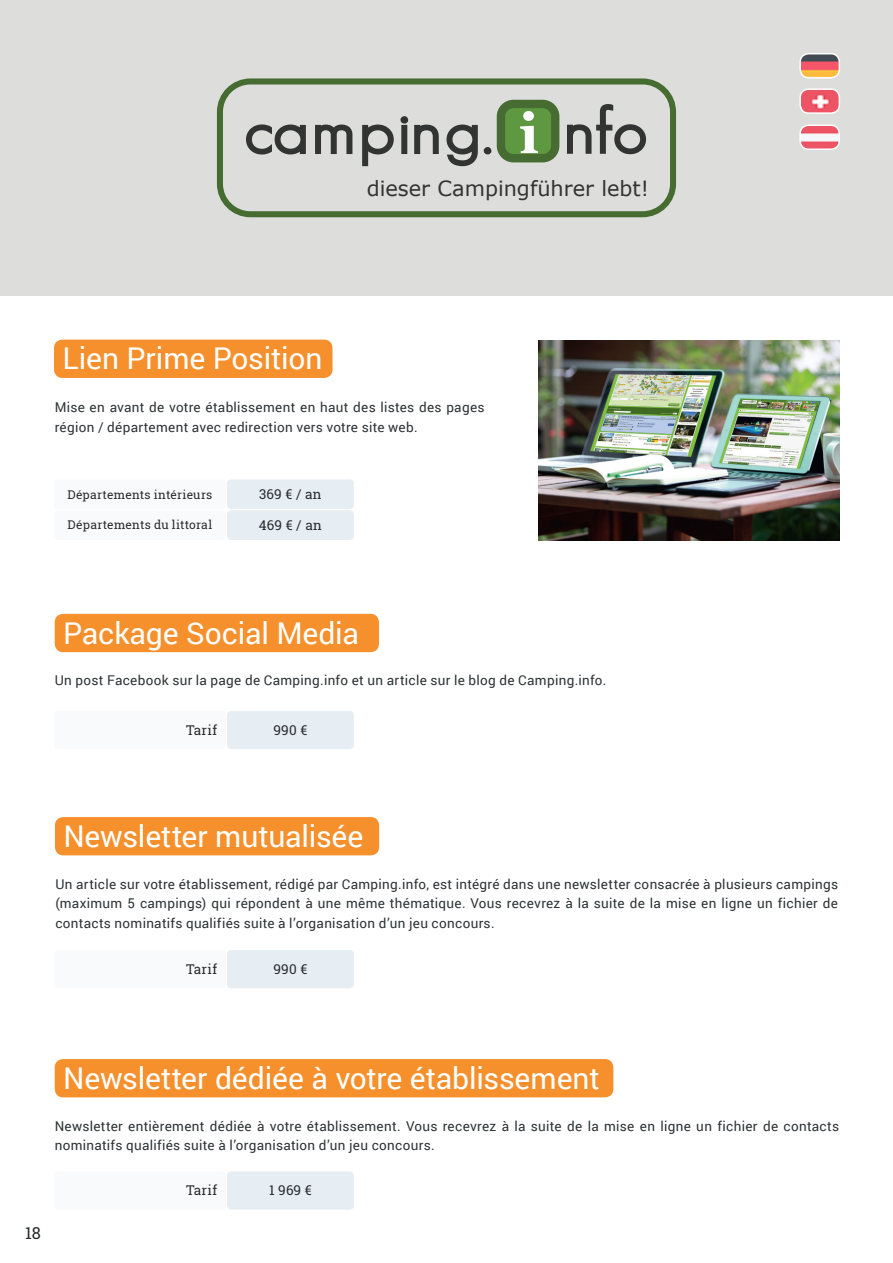
<style>
.page{position:relative;width:893px;height:1263px;background:#fff}
.page>*{position:absolute;margin:0;border:0;box-sizing:border-box;transform-origin:0 0}
.t1{font:700 55.65px "Georgia";color:#fff}
.t2{font:30px "Roboto";letter-spacing:-.005em;color:#fff}
.t3{font:20.85px "Verdana";color:#323333}
.Paragraph_Style_1{font:16.5px "Roboto Slab";color:#292c2f}
.Paragraph_Style_1-2{font:13.5px/19.5px "Roboto";letter-spacing:.02em;color:#2d3336}
.t4{font:13.5px "Roboto Slab";letter-spacing:.02em;color:#292c2f}
.t5{font:12px "Roboto Slab";letter-spacing:.025em;color:#292c2f}
</style>
<div class="page">
<div style="left:0;top:0;width:893px;height:296px;background:#dddddb"></div>
<img style="left:802px;top:56px;width:37px;height:22px">
<div style="left:799px;top:53px;width:41px;height:25px;border:2px solid #fff;border-radius:9px"></div>
<img style="left:802px;top:91px;width:35px;height:20px">
<div style="left:799px;top:88px;width:41px;height:26px;border:2px solid #fff;border-radius:9px"></div>
<img style="left:802px;top:127px;width:35px;height:20px">
<div style="left:799px;top:124px;width:41px;height:26px;border:2px solid #fff;border-radius:9px"></div>
<svg style="left:217px;top:78px;width:459px;height:139px"></svg>
<svg style="left:244px;top:123px;width:63px;height:33px"></svg>
<svg style="left:313px;top:100px;width:246px;height:68px"></svg>
<svg style="left:565px;top:102px;width:83px;height:54px"></svg>
<div style="left:54px;top:950px;width:172px;height:38px;background:#f8fafb;border-radius:4px"></div>
<div style="left:54px;top:711px;width:172px;height:38px;background:#f8fafb;border-radius:4px"></div>
<div style="left:54px;top:1171px;width:172px;height:38px;background:#f8fafb;border-radius:4px"></div>
<div style="left:54px;top:340px;width:279px;height:38px;background:#f5902c;border-radius:9px"></div>
<div style="left:55px;top:614px;width:324px;height:38px;background:#f5902c;border-radius:9px"></div>
<div style="left:227px;top:479px;width:127px;height:30px;background:#e6edf3;border-radius:4px"></div>
<div style="left:54px;top:479px;width:172px;height:30px;background:#f8fafb;border-radius:4px"></div>
<div style="left:227px;top:510px;width:127px;height:30px;background:#e6edf3;border-radius:4px"></div>
<div style="left:54px;top:510px;width:172px;height:30px;background:#f8fafb;border-radius:4px"></div>
<div style="left:227px;top:711px;width:127px;height:38px;background:#e6edf3;border-radius:4px"></div>
<div style="left:55px;top:817px;width:324px;height:38px;background:#f5902c;border-radius:9px"></div>
<div style="left:55px;top:1059px;width:558px;height:38px;background:#f5902c;border-radius:9px"></div>
<div style="left:227px;top:950px;width:127px;height:38px;background:#e6edf3;border-radius:4px"></div>
<div style="left:227px;top:1171px;width:127px;height:38px;background:#e6edf3;border-radius:4px"></div>
<img style="left:539px;top:340px;width:300px;height:200px">
<h1 class="t1" style="left:519px;top:98px;width:21px">i</h1>
<h3 class="t3" style="left:367px;top:175px;width:284px">dieser Campingführer lebt!</h3>
<p class="t2" style="left:63px;top:338px;width:262px">Lien Prime Position</p>
<p class="Paragraph_Style_1-2" style="left:55px;top:397px;width:431px">Mise en avant de votre établissement en haut des listes des pages région / département avec redirection vers votre site web.</p>
<p class="t5" style="left:67px;top:486px;width:146px">Départements intérieurs</p>
<p class="t4" style="left:259px;top:485px;width:64px">369 € / an</p>
<p class="t5" style="left:68px;top:517px;width:146px">Départements du littoral</p>
<p class="t4" style="left:259px;top:516px;width:65px">469 € / an</p>
<p class="t2" style="left:63px;top:612px;width:297px">Package Social Media</p>
<p class="Paragraph_Style_1-2" style="left:55px;top:670px;width:553px">Un post Facebook sur la page de Camping.info et un article sur le blog de Camping.info.</p>
<p class="t4" style="left:186px;top:721px;width:33px">Tarif</p>
<p class="t4" style="left:273px;top:721px;width:35px">990 €</p>
<p class="t2" style="left:63px;top:815px;width:301px">Newsletter mutualisée</p>
<p class="Paragraph_Style_1-2" style="left:55px;top:873px;width:784px;text-align:justify">Un article sur votre établissement, rédigé par Camping.info, est intégré dans une newsletter consacrée à plusieurs campings (maximum 5 campings) qui répondent à une même thématique. Vous recevrez à la suite de la mise en ligne un fichier de contacts nominatifs qualifiés suite à l’organisation d’un jeu concours.</p>
<p class="t4" style="left:186px;top:960px;width:33px">Tarif</p>
<p class="t4" style="left:273px;top:960px;width:35px">990 €</p>
<p class="Paragraph_Style_1" style="left:25px;top:1221px;width:17px">18</p>
<p class="t2" style="left:63px;top:1057px;width:538px">Newsletter dédiée à votre établissement</p>
<p class="Paragraph_Style_1-2" style="left:55px;top:1115px;width:786px">Newsletter entièrement dédiée à votre établissement. Vous recevrez à la suite de la mise en ligne un fichier de contacts nominatifs qualifiés suite à l’organisation d’un jeu concours.</p>
<p class="t4" style="left:186px;top:1181px;width:33px">Tarif</p>
<p class="t4" style="left:269px;top:1181px;width:44px">1 969 €</p>
</div>
